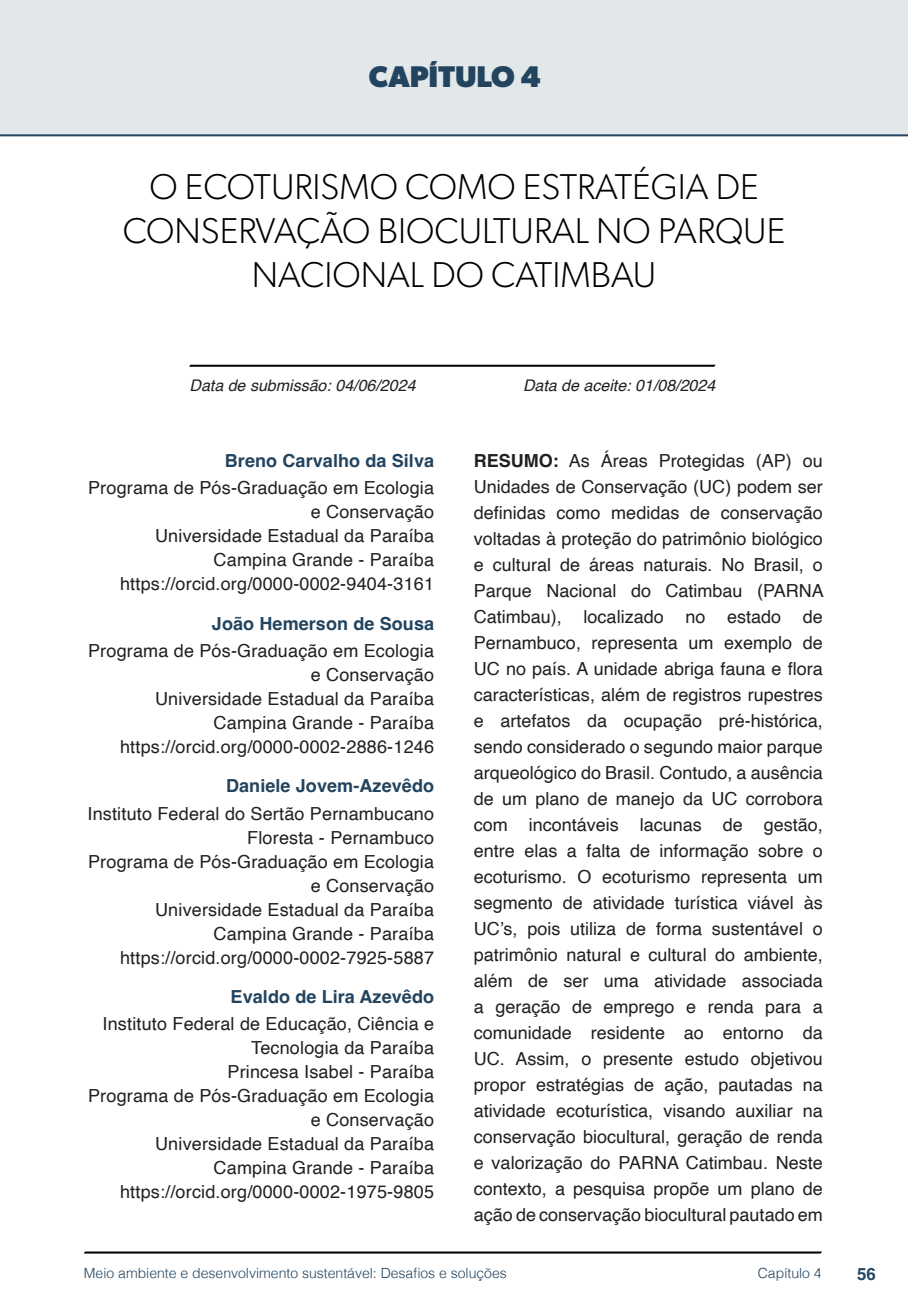
<style>
.page{position:relative;width:908px;height:1304px;background:#fff}
.page>*{position:absolute;margin:0;border:0;box-sizing:border-box;transform-origin:0 0}
.nome_artigos{font:300 36px/44px "Gibson";color:#000;text-align:center}
.capítulos{font:700 30px "Gibson";color:#23445f}
.Resumos_e_PC_TXT{font:18px/26px "Helvetica";color:#231f20;text-align:justify}
.info_autores{font:18px/24px "Helvetica";letter-spacing:.01em;color:#231f20;text-align:right}
.nome_autores{font:700 18px "Helvetica";letter-spacing:.005em;color:#23445f}
.t1{font:700 16.8px "Helvetica";color:#23445f}
.data{font:italic 16px "Helvetica";color:#231f20}
.t2{font:300 14px "Helvetica";color:#23445f}
.s1{font-weight:700}
</style>
<div class="page">
<svg style="left:84px;top:1251px;width:737px;height:3px;background:#515151"></svg>
<div style="left:0;top:0;width:907px;height:136px;background:#e2e7e9"></div>
<svg style="left:189px;top:364px;width:526px;height:3px;background:#4f4f4f"></svg>
<div style="left:44px;top:72px;width:68px;height:61px;background:#e2e7e9"></div>
<p class="capítulos" style="left:369px;top:58px;width:173px">CAPÍTULO 4</p>
<p class="nome_artigos" style="left:123px;top:164px;width:663px">O ECOTURISMO COMO ESTRATÉGIA DE<br>CONSERVAÇÃO BIOCULTURAL NO PARQUE<br>NACIONAL DO CATIMBAU</p>
<p class="data" style="left:189px;top:373px;width:227px">Data de submissão: 04/06/2024</p>
<p class="data" style="left:523px;top:373px;width:194px">Data de aceite: 01/08/2024</p>
<p class="nome_autores" style="left:225px;top:450px;width:211px">Breno Carvalho da Silva</p>
<p class="info_autores" style="left:88px;top:477px;width:347px">Programa de Pós-Graduação em Ecologia e Conservação</p>
<p class="info_autores" style="left:155px;top:525px;width:280px">Universidade Estadual da Paraíba</p>
<p class="info_autores" style="left:213px;top:549px;width:222px">Campina Grande - Paraíba</p>
<p class="info_autores" style="left:120px;top:573px;width:315px">https://orcid.org/0000-0002-9404-3161</p>
<p class="nome_autores" style="left:212px;top:612px;width:223px">João Hemerson de Sousa</p>
<p class="info_autores" style="left:88px;top:639px;width:347px">Programa de Pós-Graduação em Ecologia e Conservação</p>
<p class="info_autores" style="left:155px;top:687px;width:280px">Universidade Estadual da Paraíba</p>
<p class="info_autores" style="left:213px;top:711px;width:222px">Campina Grande - Paraíba</p>
<p class="info_autores" style="left:120px;top:735px;width:315px">https://orcid.org/0000-0002-2886-1246</p>
<p class="nome_autores" style="left:226px;top:775px;width:209px">Daniele Jovem-Azevêdo</p>
<p class="info_autores" style="left:87px;top:802px;width:348px">Instituto Federal do Sertão Pernambucano</p>
<p class="info_autores" style="left:247px;top:826px;width:188px">Floresta - Pernambuco</p>
<p class="info_autores" style="left:88px;top:850px;width:347px">Programa de Pós-Graduação em Ecologia e Conservação</p>
<p class="info_autores" style="left:155px;top:898px;width:280px">Universidade Estadual da Paraíba</p>
<p class="info_autores" style="left:213px;top:922px;width:222px">Campina Grande - Paraíba</p>
<p class="info_autores" style="left:120px;top:946px;width:315px">https://orcid.org/0000-0002-7925-5887</p>
<p class="nome_autores" style="left:230px;top:986px;width:205px">Evaldo de Lira Azevêdo</p>
<p class="info_autores" style="left:102px;top:1013px;width:333px">Instituto Federal de Educação, Ciência e<br>Tecnologia da Paraíba</p>
<p class="info_autores" style="left:227px;top:1061px;width:208px">Princesa Isabel - Paraíba</p>
<p class="info_autores" style="left:88px;top:1085px;width:347px">Programa de Pós-Graduação em Ecologia e Conservação</p>
<p class="info_autores" style="left:155px;top:1133px;width:280px">Universidade Estadual da Paraíba</p>
<p class="info_autores" style="left:213px;top:1157px;width:222px">Campina Grande - Paraíba</p>
<p class="info_autores" style="left:120px;top:1181px;width:315px">https://orcid.org/0000-0002-1975-9805</p>
<p class="Resumos_e_PC_TXT" style="left:473px;top:448px;width:351px"><span class="s1">RESUMO:</span> As Áreas Protegidas (AP) ou Unidades de Conservação (UC) podem ser definidas como medidas de conservação voltadas à proteção do patrimônio biológico e cultural de áreas naturais. No Brasil, o Parque Nacional do Catimbau (PARNA Catimbau), localizado no estado de Pernambuco, representa um exemplo de UC no país. A unidade abriga fauna e flora características, além de registros rupestres e artefatos da ocupação pré-histórica, sendo considerado o segundo maior parque arqueológico do Brasil. Contudo, a ausência de um plano de manejo da UC corrobora com incontáveis lacunas de gestão, entre elas a falta de informação sobre o ecoturismo. O ecoturismo representa um segmento de atividade turística viável às UC’s, pois utiliza de forma sustentável o patrimônio natural e cultural do ambiente, além de ser uma atividade associada a geração de emprego e renda para a comunidade residente ao entorno da UC. Assim, o presente estudo objetivou propor estratégias de ação, pautadas na atividade ecoturística, visando auxiliar na conservação biocultural, geração de renda e valorização do PARNA Catimbau. Neste contexto, a pesquisa propõe um plano de ação de conservação biocultural pautado em</p>
<p class="t2" style="left:84px;top:1261px;width:424px">Meio ambiente e desenvolvimento sustentável: Desafios e soluções</p>
<p class="t2" style="left:757px;top:1261px;width:65px">Capítulo 4</p>
<p class="t1" style="left:856px;top:1264px;width:20px">56</p>
</div>
